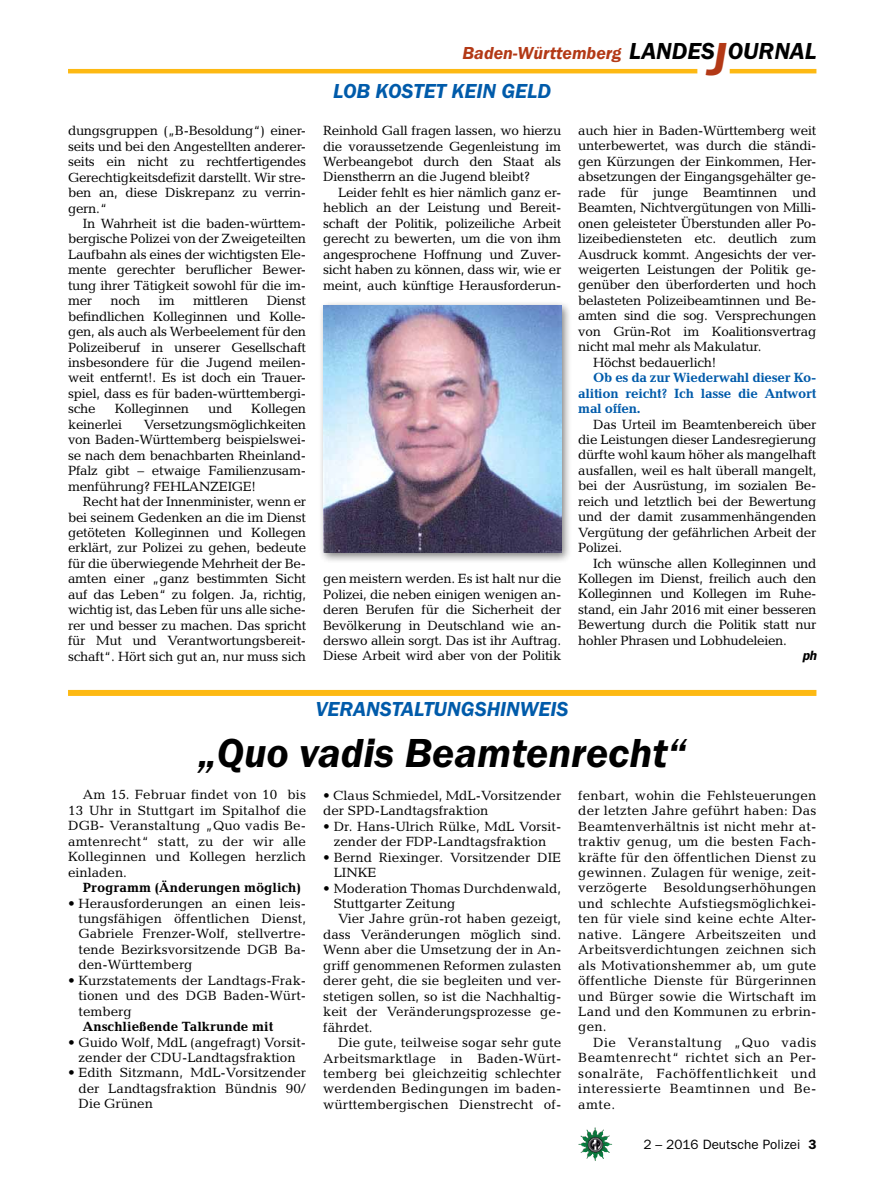
<style>
.page{position:relative;width:893px;height:1191px;background:#fff}
.page>*{position:absolute;margin:0;border:0;box-sizing:border-box;transform-origin:0 0}
.t1{font:italic 600 42px "Franklin Gothic Itc T";color:#000}
.t2{font:italic 600 24px "Franklin Gothic Itc T";color:#000}
.t3{font:italic 600 21px "Franklin Gothic Itc T";color:#005baa}
.t4{font:italic 600 18px "Franklin Gothic Itc T";color:#b33916}
.t5{font:13.5px/15.5px "Candida";letter-spacing:-.02em;color:#000;text-align:justify}
.t6{font:13.5px/15.5px "Candida";color:#000;text-align:center}
.t7{font:13.5px "Candida";letter-spacing:.01em;color:#000}
.t8{font:700 13.5px/15.5px "Candida";letter-spacing:-.02em;color:#005baa;text-align:justify}
.t9{font:700 13.5px "Candida";color:#000}
.t10{font:13.5px "Franklin Gothic";color:#000}
.t11{font:italic 600 13.5px "Franklin Gothic";color:#000}
.s1{font-size:48px;color:#b33916}
.s2{font-weight:600}
</style>
<div class="page">
<img style="left:578px;top:1127px;width:17px;height:25px">
<hr style="left:730px;top:69px;width:86px;height:4px;background:#fdb913">
<hr style="left:68px;top:69px;width:629px;height:4px;background:#fdb913">
<div style="left:318px;top:300px;width:254px;height:263px;background:#000;opacity:.5"></div>
<img style="left:323px;top:305px;width:238px;height:247px">
<div style="left:68px;top:690px;width:748px;height:6px;background:#fdb913"></div>
<p class="t5" style="left:68px;top:123px;width:240px">dungsgruppen („B-Besoldung“) einer&shy;seits und bei den Angestellten anderer&shy;seits ein nicht zu rechtfertigendes Gerechtigkeitsdefizit darstellt. Wir stre&shy;ben an, diese Diskrepanz zu verrin&shy;gern.“</p>
<p class="t5" style="left:68px;top:216px;width:240px;text-indent:15px">In Wahrheit ist die baden-württem&shy;bergische Polizei von der Zweigeteilten Laufbahn als eines der wichtigsten Ele&shy;mente gerechter beruflicher Bewer&shy;tung ihrer Tätigkeit sowohl für die im&shy;mer</p>
<p class="t5" style="left:111px;top:293px;width:31px">noch</p>
<p class="t5" style="left:159px;top:293px;width:17px">im</p>
<p class="t5" style="left:193px;top:293px;width:57px">mittleren</p>
<p class="t5" style="left:68px;top:293px;width:240px;text-indent:199px">Dienst befindlichen Kolleginnen und Kolle&shy;gen, als auch als Werbeelement für den Polizeiberuf in unserer Gesellschaft insbesondere für die Jugend meilen&shy;weit entfernt!. Es ist doch ein Trauer&shy;spiel, dass es für baden-württembergi&shy;sche</p>
<p class="t5" style="left:115px;top:401px;width:76px">Kolleginnen</p>
<p class="t5" style="left:208px;top:401px;width:26px">und</p>
<p class="t5" style="left:251px;top:401px;width:56px">Kollegen</p>
<p class="t5" style="left:68px;top:416px;width:56px">keinerlei</p>
<p class="t5" style="left:68px;top:416px;width:240px;text-indent:76px">Versetzungsmöglichkeiten von Baden-Württemberg beispielswei&shy;se nach dem benachbarten Rheinland-Pfalz gibt – etwaige Familienzusam&shy;menführung? FEHLANZEIGE!</p>
<p class="t5" style="left:68px;top:494px;width:240px;text-indent:15px">Recht hat der Innenminister, wenn er bei seinem Gedenken an die im Dienst getöteten Kolleginnen und Kollegen erklärt, zur Polizei zu gehen, bedeute für die überwiegende Mehrheit der Be&shy;amten einer „ganz bestimmten Sicht auf das Leben“ zu folgen. Ja, richtig, wichtig ist, das Leben für uns alle siche&shy;rer und besser zu machen. Das spricht für Mut und Verantwortungsbereit&shy;schaft“. Hört sich gut an, nur muss sich</p>
<h3 class="t4" style="left:462px;top:42px;width:160px">Baden-Württemberg</h3>
<h3 class="t3" style="left:333px;top:79px;width:195px">Lob Kos tet kein Geld</h3>
<h2 class="t2" style="left:629px;top:37px;width:189px">LANDES<span class="s1">J</span>OURNAL</h2>
<p class="t5" style="left:323px;top:123px;width:240px">Reinhold Gall fragen lassen, wo hierzu die voraussetzende Gegenleistung im Werbeangebot durch den Staat als Dienstherrn an die Jugend bleibt?</p>
<p class="t5" style="left:323px;top:185px;width:240px;text-indent:15px">Leider fehlt es hier nämlich ganz er&shy;heblich an der Leistung und Bereit&shy;schaft der Politik, polizeiliche Arbeit gerecht zu bewerten, um die von ihm angesprochene Hoffnung und Zuver&shy;sicht haben zu können, dass wir, wie er meint, auch künftige Herausforderun-</p>
<p class="t5" style="left:323px;top:571px;width:240px">gen meistern werden. Es ist halt nur die Polizei, die neben einigen wenigen an&shy;deren Berufen für die Sicherheit der Bevölkerung in Deutschland wie an&shy;derswo allein sorgt. Das ist ihr Auftrag.<br>Diese Arbeit wird aber von der Politik</p>
<p class="t5" style="left:578px;top:123px;width:240px">auch hier in Baden-Württemberg weit</p>
<p class="t5" style="left:578px;top:138px;width:240px">unterbewertet, was durch die ständi-</p>
<p class="t5" style="left:578px;top:154px;width:240px">gen Kürzungen der Einkommen, Her-</p>
<p class="t5" style="left:578px;top:169px;width:240px">absetzungen der Eingangsgehälter ge-</p>
<p class="t5" style="left:578px;top:184px;width:240px">rade für junge Beamtinnen und</p>
<p class="t5" style="left:578px;top:200px;width:240px">Beamten, Nichtvergütungen von Milli-</p>
<p class="t5" style="left:578px;top:215px;width:240px">onen geleisteter Überstunden aller Po-</p>
<p class="t5" style="left:578px;top:231px;width:240px">lizeibediensteten etc. deutlich zum</p>
<p class="t5" style="left:578px;top:246px;width:240px">Ausdruck kommt. Angesichts der ver-</p>
<p class="t5" style="left:578px;top:262px;width:240px">weigerten Leistungen der Politik ge-</p>
<p class="t5" style="left:578px;top:277px;width:240px">genüber den überforderten und hoch</p>
<p class="t5" style="left:578px;top:293px;width:240px">belasteten Polizeibeamtinnen und Be-</p>
<p class="t5" style="left:578px;top:308px;width:240px">amten sind die sog. Versprechungen</p>
<p class="t5" style="left:578px;top:323px;width:240px">von Grün-Rot im Koalitionsvertrag</p>
<p class="t5" style="left:578px;top:339px;width:185px">nicht mal mehr als Makulatur.</p>
<p class="t5" style="left:593px;top:354px;width:125px">Höchst bedauerlich!</p>
<p class="t8" style="left:578px;top:370px;width:240px;text-indent:15px">Ob es da zur Wiederwahl dieser Ko&shy;alition reicht? Ich lasse die Antwort mal offen.</p>
<p class="t5" style="left:578px;top:416px;width:240px;text-indent:15px">Das Urteil im Beamtenbereich über die Leistungen dieser Landesregierung dürfte wohl kaum höher als mangelhaft ausfallen, weil es halt überall mangelt, bei der Ausrüstung, im sozialen Be&shy;reich und letztlich bei der Bewertung und der damit zusammenhängenden Vergütung der gefährlichen Arbeit der Polizei.</p>
<p class="t5" style="left:578px;top:555px;width:240px;text-indent:15px">Ich wünsche allen Kolleginnen und Kollegen im Dienst, freilich auch den Kolleginnen und Kollegen im Ruhe&shy;stand, ein Jahr 2016 mit einer besseren Bewertung durch die Politik statt nur hohler Phrasen und Lobhudeleien.</p>
<p class="t11" style="left:802px;top:647px;width:16px">ph</p>
<h3 class="t3" style="left:316px;top:696px;width:26px">Verans</h3>
<h3 class="t3" style="left:392px;top:696px;width:56px">tal tungs</h3>
<h3 class="t3" style="left:487px;top:696px;width:36px">hinwe</h3>
<h3 class="t3" style="left:550px;top:696px;width:17px">is</h3>
<h1 class="t1" style="left:198px;top:728px;width:489px">„Quo vadis Beamtenrecht“</h1>
<p class="t6" style="left:323px;top:787px;width:240px;text-align:left">• Claus Schmiedel, MdL-Vorsitzender der SPD-Landtagsfraktion</p>
<p class="t6" style="left:323px;top:818px;width:240px">• Dr. Hans-Ulrich Rülke, MdL Vorsit&shy;zender der FDP-Landtagsfraktion</p>
<p class="t6" style="left:334px;top:849px;width:229px;text-align:left;text-indent:-11px">• Bernd Riexinger. Vorsitzender DIE<br>LINKE</p>
<p class="t6" style="left:323px;top:880px;width:240px">• Moderation Thomas Durchdenwald,</p>
<p class="t6" style="left:334px;top:895px;width:123px">Stuttgarter Zeitung</p>
<p class="t6" style="left:338px;top:911px;width:225px">Vier Jahre grün-rot haben gezeigt,</p>
<p class="t6" style="left:323px;top:926px;width:240px">dass Veränderungen möglich sind.</p>
<p class="t6" style="left:323px;top:942px;width:240px">Wenn aber die Umsetzung der in An-</p>
<p class="t6" style="left:323px;top:957px;width:240px">griff genommenen Reformen zulasten</p>
<p class="t6" style="left:323px;top:973px;width:240px">derer geht, die sie begleiten und ver-</p>
<p class="t6" style="left:323px;top:988px;width:240px">stetigen sollen, so ist die Nachhaltig-</p>
<p class="t6" style="left:323px;top:1004px;width:240px">keit der Veränderungsprozesse ge-</p>
<p class="t6" style="left:323px;top:1019px;width:51px">fährdet.</p>
<p class="t7" style="left:338px;top:1034px;width:225px">Die gute, teilweise sogar sehr gute</p>
<p class="t7" style="left:323px;top:1050px;width:240px">Arbeitsmarktlage in Baden-Würt-</p>
<p class="t7" style="left:323px;top:1065px;width:240px">temberg bei gleichzeitig schlechter</p>
<p class="t7" style="left:323px;top:1081px;width:240px">werdenden Bedingungen im baden-</p>
<p class="t7" style="left:323px;top:1096px;width:240px">württembergischen Dienstrecht of-</p>
<p class="t5" style="left:68px;top:787px;width:240px;text-indent:15px">Am 15. Februar findet von 10 bis 13 Uhr in Stuttgart im Spitalhof die DGB- Veranstaltung „Quo vadis Be&shy;amtenrecht“ statt, zu der wir alle Kolleginnen und Kollegen herzlich einladen.</p>
<p class="t9" style="left:83px;top:879px;width:220px">Programm (Änderungen möglich)</p>
<p class="t5" style="left:79px;top:895px;width:229px;text-indent:-11px">• Herausforderungen an einen leis&shy;tungsfähigen öffentlichen Dienst, Gabriele Frenzer-Wolf, stellvertre&shy;tende Bezirksvorsitzende DGB Ba&shy;den-Württemberg</p>
<p class="t5" style="left:79px;top:972px;width:229px;text-indent:-11px">• Kurzstatements der Landtags-Frak&shy;tionen und des DGB Baden-Würt&shy;temberg</p>
<p class="t9" style="left:83px;top:1018px;width:192px">Anschließende Talkrunde mit</p>
<p class="t6" style="left:68px;top:1034px;width:240px">• Guido Wolf, MdL (angefragt) Vorsit&shy;zender der CDU-Landtagsfraktion</p>
<p class="t5" style="left:79px;top:1065px;width:229px;text-indent:-11px">• Edith Sitzmann, MdL-Vorsitzender der Landtagsfraktion Bündnis 90/ Die Grünen</p>
<p class="t5" style="left:578px;top:787px;width:240px">fenbart, wohin die Fehlsteuerungen der letzten Jahre geführt haben: Das Beamtenverhältnis ist nicht mehr at&shy;traktiv genug, um die besten Fach&shy;kräfte für den öffentlichen Dienst zu gewinnen. Zulagen für wenige, zeit&shy;verzögerte Besoldungserhöhungen und schlechte Aufstiegsmöglichkei&shy;ten für viele sind keine echte Alter&shy;native. Längere Arbeitszeiten und Arbeitsverdichtungen zeichnen sich als Motivationshemmer ab, um gute öffentliche Dienste für Bürgerinnen und Bürger sowie die Wirtschaft im Land und den Kommunen zu erbrin&shy;gen.</p>
<p class="t5" style="left:578px;top:1034px;width:240px;text-indent:15px">Die Veranstaltung „Quo vadis Beamtenrecht“ richtet sich an Per&shy;sonalräte, Fachöffentlichkeit und interessierte Beamtinnen und Be&shy;amte.</p>
<p class="t10" style="left:643px;top:1136px;width:175px">2 – 2016 Deutsche Polizei <span class="s2">3</span></p>
</div>
